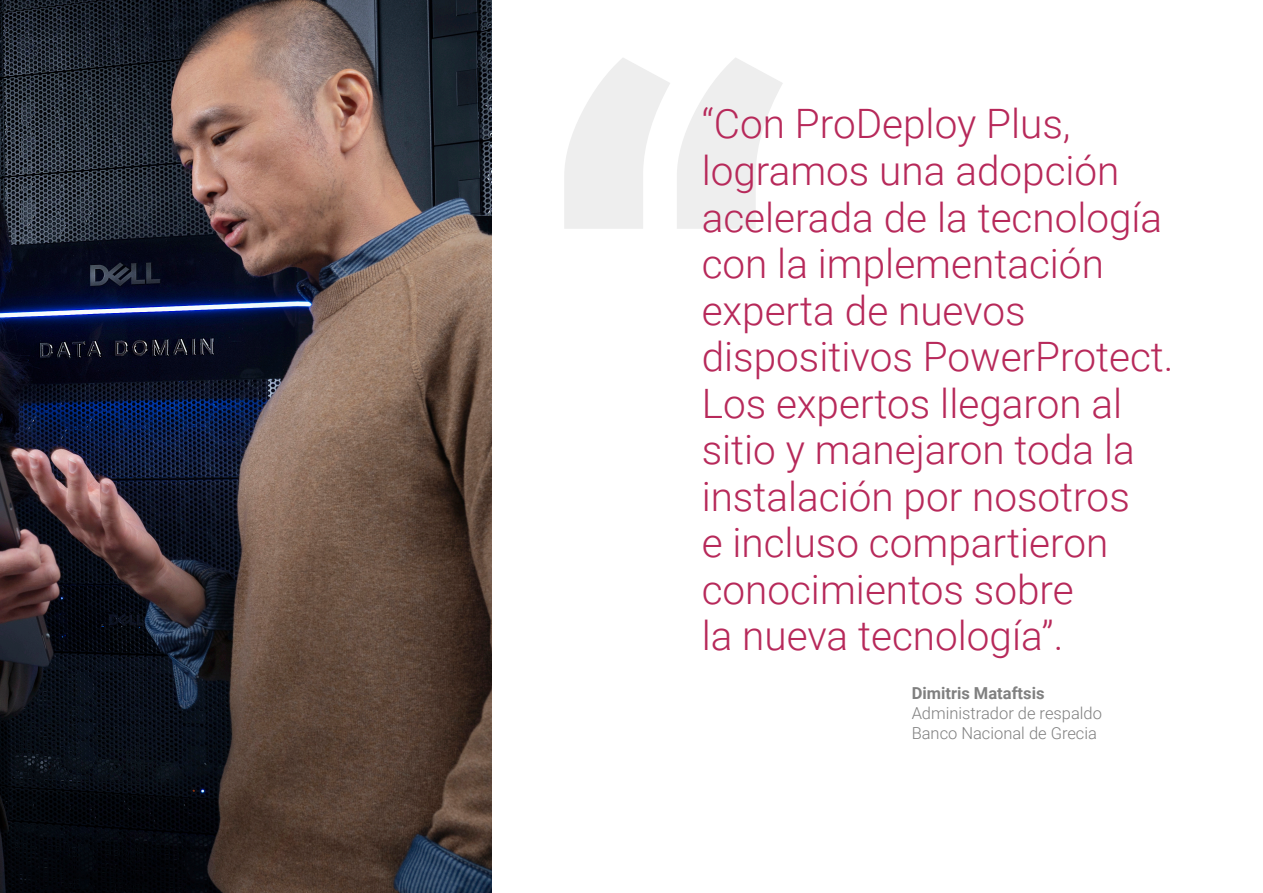
<style>
.page{position:relative;width:1263px;height:893px;background:#fff}
.page>*{position:absolute;margin:0;border:0;box-sizing:border-box;transform-origin:0 0}
.t1{font:900 657px "Roboto";color:#eee}
.t2{font:300 40.5px/46.5px "Roboto";color:#b7295a}
.t3{font:300 16.5px/19.8px "Roboto";color:#808080}
.t4{font:700 16.5px "Roboto";color:#808080}
</style>
<div class="page">
<img style="left:0;top:0;width:491px;height:892px">
<p class="t1" style="left:527px;top:-131px;width:282px">“</p>
<p class="t2" style="left:702px;top:99px;width:473px">“Con ProDeploy Plus, logramos una adopción acelerada de la tecnología con la implementación experta de nuevos dispositivos PowerProtect.<br>Los expertos llegaron al sitio y manejaron toda la instalación por nosotros<br>e incluso compartieron conocimientos sobre<br>la nueva tecnología”.</p>
<p class="t4" style="left:912px;top:682px;width:134px">Dimitris Mataftsis</p>
<p class="t3" style="left:912px;top:702px;width:192px">Administrador de respaldo<br>Banco Nacional de Grecia</p>
</div>
